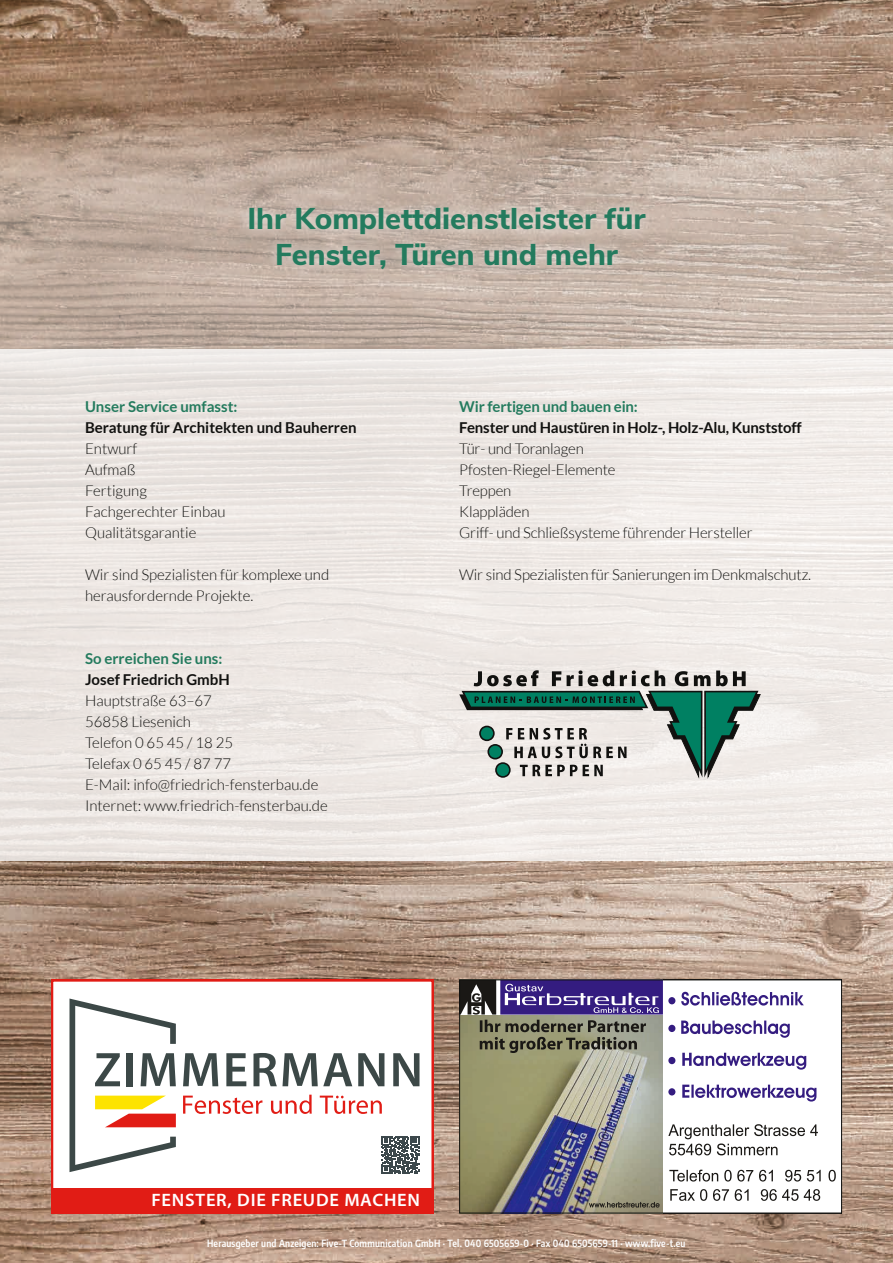
<style>
.page{position:relative;width:893px;height:1263px;background:#fff}
.page>*{position:absolute;margin:0;border:0;box-sizing:border-box;transform-origin:0 0}
.t1{font:800 30px/36px "Nunito Sans";color:#247b5e;text-align:center}
.t2{font:600 18px "Myriad Pro";letter-spacing:.04em;color:#fff}
.t3{font:300 15px/21px "Lato";color:#11110f}
.t4{font:700 15px "Lato";color:#11110f}
.t5{font:700 15px "Lato";color:#247b5e}
.t6{font:600 9.75px "Encode Sans Condensed";letter-spacing:.02em;color:#fff}
</style>
<div class="page">
<img style="left:0;top:0;width:893px;height:1263px">
<div style="left:0;top:349px;width:893px;height:512px;background:#eee8e4"></div>
<svg style="left:51px;top:979px;width:383px;height:209px"></svg>
<div style="left:51px;top:1188px;width:383px;height:25px;background:#e11c15"></div>
<svg style="left:183px;top:1053px;width:35px;height:33px"></svg>
<svg style="left:226px;top:1053px;width:20px;height:33px"></svg>
<svg style="left:253px;top:1053px;width:99px;height:33px"></svg>
<svg style="left:358px;top:1053px;width:26px;height:33px"></svg>
<svg style="left:393px;top:1053px;width:26px;height:33px"></svg>
<svg style="left:69px;top:998px;width:107px;height:174px"></svg>
<svg style="left:183px;top:1095px;width:79px;height:19px"></svg>
<svg style="left:271px;top:1095px;width:41px;height:19px"></svg>
<svg style="left:320px;top:1095px;width:62px;height:19px"></svg>
<svg style="left:381px;top:1136px;width:38px;height:38px"></svg>
<div style="left:459px;top:979px;width:382px;height:234px;background:#fff"></div>
<svg style="left:668px;top:1124px;width:150px;height:31px"></svg>
<svg style="left:669px;top:1170px;width:167px;height:11px"></svg>
<svg style="left:670px;top:1189px;width:150px;height:12px"></svg>
<img style="left:461px;top:1014px;width:202px;height:197px">
<svg style="left:461px;top:981px;width:202px;height:33px;background:#544487"></svg>
<svg style="left:589px;top:1202px;width:71px;height:5px"></svg>
<svg style="left:480px;top:1020px;width:166px;height:33px;background:#777762"></svg>
<svg style="left:681px;top:1020px;width:109px;height:18px"></svg>
<svg style="left:681px;top:992px;width:123px;height:13px"></svg>
<div style="left:668px;top:997px;width:7px;height:7px;background:#341c80;border-radius:50%"></div>
<div style="left:668px;top:1025px;width:7px;height:7px;background:#341c80;border-radius:50%"></div>
<div style="left:668px;top:1057px;width:7px;height:7px;background:#341c80;border-radius:50%"></div>
<svg style="left:682px;top:1053px;width:124px;height:17px"></svg>
<svg style="left:682px;top:1084px;width:134px;height:17px"></svg>
<div style="left:668px;top:1088px;width:7px;height:7px;background:#341c80;border-radius:50%"></div>
<div style="left:459px;top:979px;width:383px;height:234px;border:1px solid #11110f"></div>
<svg style="left:0;top:111px;width:893px;height:266px;background:#c4b2a6"></svg>
<div style="left:235px;top:194px;width:424px;height:88px;background:#fff;opacity:.75"></div>
<svg style="left:459px;top:670px;width:301px;height:108px"></svg>
<h1 class="t1" style="left:247px;top:199px;width:400px">Ihr Komplettdienstleister für<br>Fenster, Türen und mehr</h1>
<p class="t5" style="left:85px;top:398px;width:154px">Unser Service umfasst:</p>
<p class="t4" style="left:85px;top:419px;width:273px">Beratung für Architekten und Bauherren</p>
<p class="t3" style="left:85px;top:438px;width:142px">Entwurf<br>Aufmaß<br>Fertigung<br>Fachgerechter Einbau<br>Qualitätsgarantie</p>
<p class="t3" style="left:85px;top:564px;width:246px">Wir sind Spezialisten für komplexe und herausfordernde Projekte.</p>
<p class="t5" style="left:85px;top:650px;width:139px">So erreichen Sie uns:</p>
<p class="t4" style="left:85px;top:671px;width:146px">Josef Friedrich GmbH</p>
<p class="t3" style="left:85px;top:690px;width:244px">Hauptstraße 63–67<br>56858 Liesenich<br>Telefon 0 65 45 / 18 25<br>Telefax 0 65 45 / 87 77<br>E-Mail: info@friedrich-fensterbau.de<br>Internet: www.friedrich-fensterbau.de</p>
<p class="t5" style="left:459px;top:398px;width:180px">Wir fertigen und bauen ein:</p>
<p class="t4" style="left:459px;top:419px;width:344px">Fenster und Haustüren in Holz-, Holz-Alu, Kunststoff</p>
<p class="t3" style="left:459px;top:438px;width:295px">Tür- und Toranlagen<br>Pfosten-Riegel-Elemente<br>Treppen<br>Klappläden<br>Griff- und Schließsysteme führender Hersteller</p>
<p class="t3" style="left:459px;top:564px;width:353px">Wir sind Spezialisten für Sanierungen im Denkmalschutz.</p>
<p class="t2" style="left:151px;top:1188px;width:270px">FENSTER, DIE FREUDE MACHEN</p>
<p class="t6" style="left:207px;top:1236px;width:480px">Herausgeber und Anzeigen: Five-T Communication GmbH · Tel. 040 6505659-0 · Fax 040 6505659-11 · www.five-t.eu</p>
</div>
